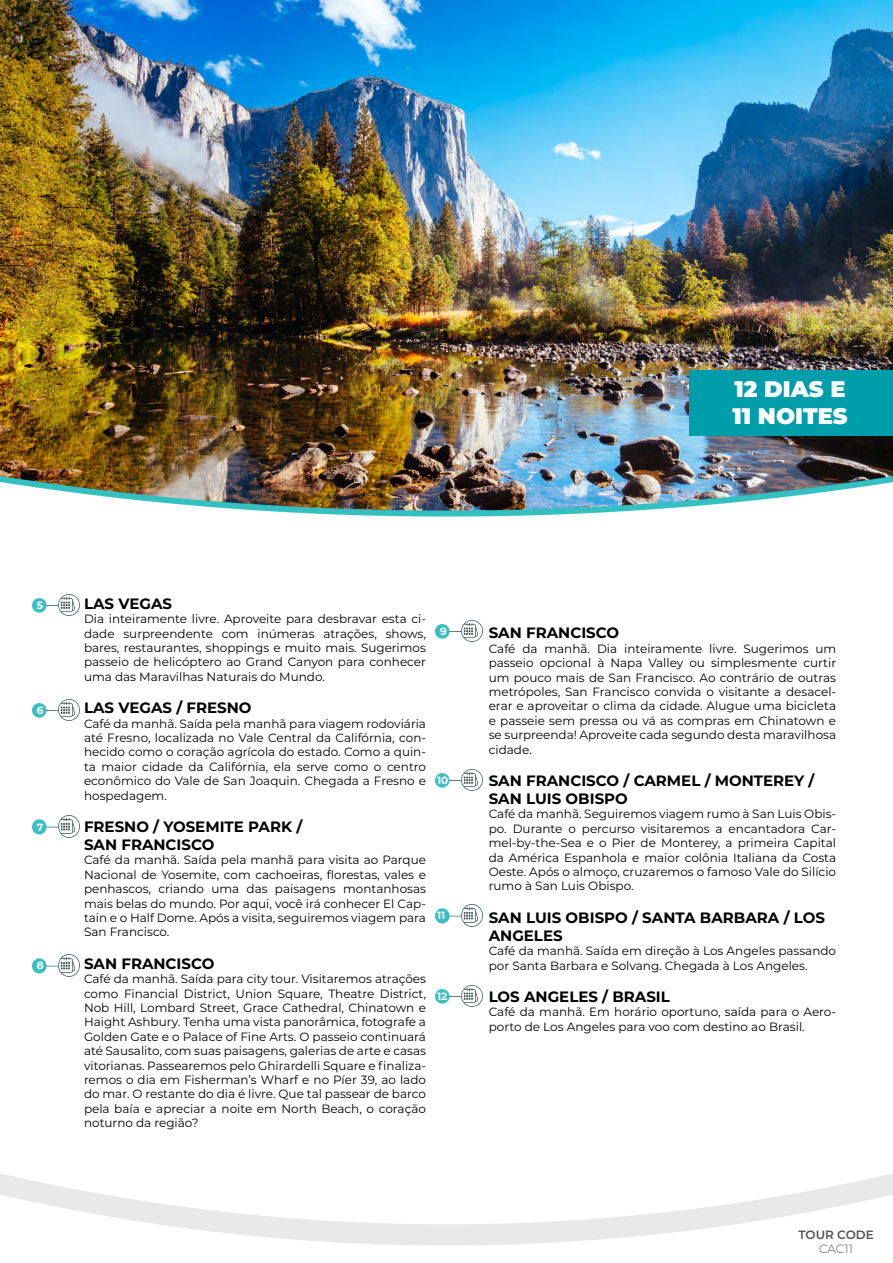
<style>
.page{position:relative;width:893px;height:1263px;background:#fff}
.page>*{position:absolute;margin:0;border:0;box-sizing:border-box;transform-origin:0 0}
.t1{font:900 22.5px/27px "Montserrat";color:#fff}
.t2{font:700 15px/18px "Montserrat";color:#000}
.t3{font:12px/14.4px "Montserrat";color:#000;text-align:justify}
.t4{font:600 12px "Montserrat";color:#525252}
.t5{font:300 12px "Montserrat";letter-spacing:-.005em;color:#525252}
.t6{font:700 10.5px "Montserrat";color:#fff}
</style>
<div class="page">
<img style="left:1px;top:0;width:892px;height:476px">
<img style="left:1px;top:476px;width:892px;height:7px">
<img style="left:6px;top:483px;width:882px;height:118px">
<div style="left:689px;top:371px;width:204px;height:65px;background:#009daa"></div>
<img style="left:33px;top:594px;width:46px;height:21px">
<img style="left:436px;top:770px;width:46px;height:21px">
<img style="left:436px;top:905px;width:46px;height:21px">
<img style="left:436px;top:620px;width:46px;height:21px">
<img style="left:436px;top:985px;width:46px;height:22px">
<img style="left:33px;top:699px;width:46px;height:21px">
<img style="left:33px;top:816px;width:46px;height:21px">
<img style="left:33px;top:955px;width:46px;height:21px">
<h1 class="t1" style="left:732px;top:374px;width:117px">12 DIAS E<br>11 NOITES</h1>
<p class="t6" style="left:37px;top:598px;width:8px">5</p>
<p class="t6" style="left:37px;top:702px;width:8px">6</p>
<p class="t6" style="left:37px;top:819px;width:8px">7</p>
<p class="t6" style="left:37px;top:958px;width:8px">8</p>
<p class="t2" style="left:84px;top:594px;width:90px">LAS VEGAS</p>
<p class="t3" style="left:84px;top:611px;width:344px">Dia inteiramente livre. Aproveite para desbravar esta ci&shy;dade surpreendente com inúmeras atrações, shows, bares, restaurantes, shoppings e muito mais. Sugerimos passeio de helicóptero ao Grand Canyon para conhecer uma das Maravilhas Naturais do Mundo.</p>
<p class="t2" style="left:84px;top:698px;width:169px">LAS VEGAS / FRESNO</p>
<p class="t3" style="left:84px;top:716px;width:344px">Café da manhã. Saída pela manhã para viagem rodoviária até Fresno, localizada no Vale Central da Califórnia, con&shy;hecido como o coração agrícola do estado. Como a quin&shy;ta maior cidade da Califórnia, ela serve como o centro econômico do Vale de San Joaquin. Chegada a Fresno e hospedagem.</p>
<p class="t2" style="left:84px;top:817px;width:220px">FRESNO / YOSEMITE PARK /<br>SAN FRANCISCO</p>
<p class="t3" style="left:84px;top:852px;width:344px">Café da manhã. Saída pela manhã para visita ao Parque Nacional de Yosemite, com cachoeiras, florestas, vales e penhascos, criando uma das paisagens montanhosas mais belas do mundo. Por aqui, você irá conhecer El Cap&shy;tain e o Half Dome. Após a visita, seguiremos viagem para San Francisco.</p>
<p class="t2" style="left:84px;top:954px;width:132px">SAN FRANCISCO</p>
<p class="t3" style="left:84px;top:971px;width:344px">Café da manhã. Saída para city tour. Visitaremos atrações como Financial District, Union Square, Theatre District, Nob Hill, Lombard Street, Grace Cathedral, Chinatown e Haight Ashbury. Tenha uma vista panorâmica, fotografe a Golden Gate e o Palace of Fine Arts. O passeio continuará até Sausalito, com suas paisagens, galerias de arte e casas vitorianas. Passearemos pelo Ghirardelli Square e finaliza&shy;remos o dia em Fisherman’s Wharf e no Píer 39, ao lado do mar. O restante do dia é livre. Que tal passear de barco pela baía e apreciar a noite em North Beach, o coração noturno da região?</p>
<p class="t6" style="left:440px;top:624px;width:8px">9</p>
<p class="t6" style="left:437px;top:773px;width:13px">10</p>
<p class="t6" style="left:437px;top:908px;width:10px">11</p>
<p class="t6" style="left:437px;top:989px;width:12px">12</p>
<p class="t2" style="left:489px;top:623px;width:132px">SAN FRANCISCO</p>
<p class="t3" style="left:489px;top:641px;width:349px">Café da manhã. Dia inteiramente livre. Sugerimos um passeio opcional à Napa Valley ou simplesmente curtir um pouco mais de San Francisco. Ao contrário de outras metrópoles, San Francisco convida o visitante a desacel&shy;erar e aproveitar o clima da cidade. Alugue uma bicicleta e passeie sem pressa ou vá as compras em Chinatown e se surpreenda! Aproveite cada segundo desta maravilhosa cidade.</p>
<p class="t2" style="left:489px;top:771px;width:327px">SAN FRANCISCO / CARMEL / MONTEREY /<br>SAN LUIS OBISPO</p>
<p class="t3" style="left:489px;top:806px;width:349px">Café da manhã. Seguiremos viagem rumo à San Luis Obis&shy;po. Durante o percurso visitaremos a encantadora Car&shy;mel-by-the-Sea e o Pier de Monterey, a primeira Capital da América Espanhola e maior colônia Italiana da Costa Oeste. Após o almoço, cruzaremos o famoso Vale do Silício rumo à San Luis Obispo.</p>
<p class="t2" style="left:489px;top:908px;width:338px">SAN LUIS OBISPO / SANTA BARBARA / LOS<br>ANGELES</p>
<p class="t3" style="left:489px;top:943px;width:349px">Café da manhã. Saída em direção à Los Angeles passando por Santa Barbara e Solvang. Chegada à Los Angeles.</p>
<p class="t2" style="left:489px;top:987px;width:183px">LOS ANGELES / BRASIL</p>
<p class="t3" style="left:489px;top:1004px;width:349px">Café da manhã. Em horário oportuno, saída para o Aero&shy;porto de Los Angeles para voo com destino ao Brasil.</p>
<p class="t4" style="left:798px;top:1226px;width:77px">TOUR CODE</p>
<p class="t5" style="left:819px;top:1240px;width:35px">CAC11</p>
</div>
